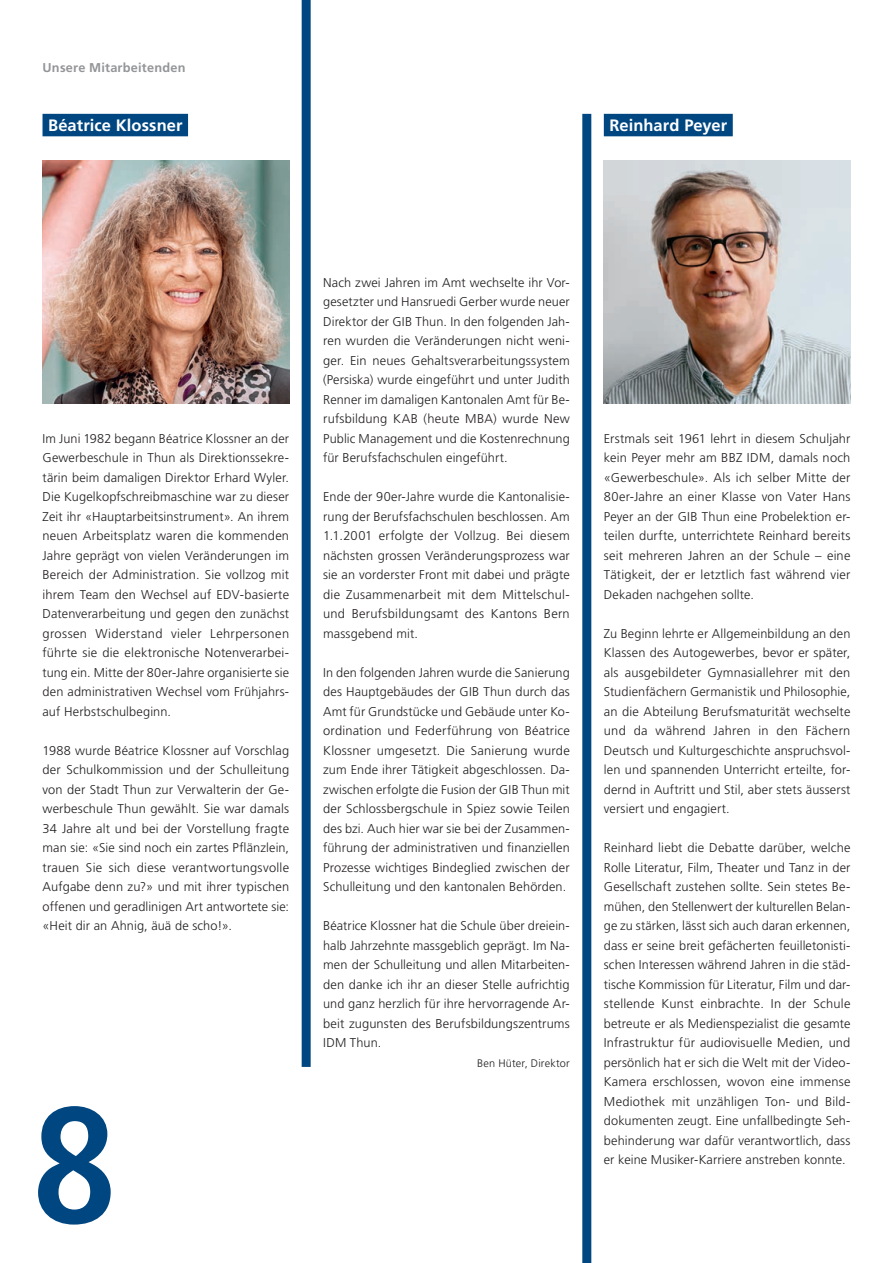
<style>
.page{position:relative;width:893px;height:1263px;background:#fff}
.page>*{position:absolute;margin:0;border:0;box-sizing:border-box;transform-origin:0 0}
.t1{font:700 condensed 165px "Frutiger LT Std";color:#004680}
.t2{font:700 16.5px "Frutiger LT Std";letter-spacing:.005em;color:#fff}
.t3{font:300 12.75px/19.5px "Frutiger LT Std";letter-spacing:.01em;color:#231f20;text-align:justify}
.t4{font:700 12.75px "Frutiger LT Std";letter-spacing:.02em;color:#939598}
.t5{font:300 10.95px "Frutiger LT Std";letter-spacing:.015em;color:#231f20}
</style>
<div class="page">
<div style="left:43px;top:114px;width:145px;height:22px;background:#004680"></div>
<div style="left:604px;top:114px;width:129px;height:22px;background:#004680"></div>
<div style="left:302px;top:0;width:9px;height:1067px;background:#004680"></div>
<div style="left:582px;top:114px;width:9px;height:1149px;background:#004680"></div>
<img style="left:604px;top:160px;width:246px;height:244px">
<img style="left:43px;top:160px;width:246px;height:244px">
<p class="t4" style="left:43px;top:60px;width:145px">Unsere Mitarbeitenden</p>
<p class="t2" style="left:48px;top:115px;width:136px">Béatrice Klossner</p>
<p class="t2" style="left:609px;top:115px;width:119px">Reinhard Peyer</p>
<p class="t3" style="left:43px;top:429px;width:248px">Im Juni 1982 begann Béatrice Klossner an der Gewerbeschule in Thun als Direktionssekre&shy;tärin beim damaligen Direktor Erhard Wyler.<br>Die Kugelkopfschreibmaschine war zu dieser Zeit ihr «Hauptarbeitsinstrument». An ihrem neuen Arbeitsplatz waren die kommenden Jahre geprägt von vielen Veränderungen im Bereich der Administration. Sie vollzog mit ihrem Team den Wechsel auf EDV-basierte Datenverarbeitung und gegen den zunächst grossen Widerstand vieler Lehrpersonen führte sie die elektronische Notenverarbei&shy;tung ein. Mitte der 80er-Jahre organisierte sie den administrativen Wechsel vom Frühjahrs&shy;auf Herbstschulbeginn.</p>
<p class="t3" style="left:43px;top:741px;width:248px">1988 wurde Béatrice Klossner auf Vorschlag der Schulkommission und der Schulleitung von der Stadt Thun zur Verwalterin der Ge&shy;werbeschule Thun gewählt. Sie war damals 34 Jahre alt und bei der Vorstellung fragte man sie: «Sie sind noch ein zartes Pflänzlein, trauen Sie sich diese verantwortungsvolle Aufgabe denn zu?» und mit ihrer typischen offenen und geradlinigen Art antwortete sie: «Heit dir an Ahnig, äuä de scho!».</p>
<h1 class="t1" style="left:31px;top:1068px;width:87px">8</h1>
<p class="t3" style="left:323px;top:273px;width:248px">Nach zwei Jahren im Amt wechselte ihr Vor&shy;gesetzter und Hansruedi Gerber wurde neuer Direktor der GIB Thun. In den folgenden Jah&shy;ren wurden die Veränderungen nicht weni&shy;ger. Ein neues Gehaltsverarbeitungssystem (Persiska) wurde eingeführt und unter Judith Renner im damaligen Kantonalen Amt für Be&shy;rufsbildung KAB (heute MBA) wurde New Public Management und die Kostenrechnung für Berufsfachschulen eingeführt.</p>
<p class="t3" style="left:323px;top:487px;width:248px">Ende der 90er-Jahre wurde die Kantonalisie&shy;rung der Berufsfachschulen beschlossen. Am 1.1.2001 erfolgte der Vollzug. Bei diesem nächsten grossen Veränderungsprozess war sie an vorderster Front mit dabei und prägte die Zusammenarbeit mit dem Mittelschul&shy;und Berufsbildungsamt des Kantons Bern massgebend mit.</p>
<p class="t3" style="left:323px;top:663px;width:248px">In den folgenden Jahren wurde die Sanierung des Hauptgebäudes der GIB Thun durch das Amt für Grundstücke und Gebäude unter Ko&shy;ordination und Federführung von Béatrice Klossner umgesetzt. Die Sanierung wurde zum Ende ihrer Tätigkeit abgeschlossen. Da&shy;zwischen erfolgte die Fusion der GIB Thun mit der Schlossbergschule in Spiez sowie Teilen des bzi. Auch hier war sie bei der Zusammen&shy;führung der administrativen und finanziellen Prozesse wichtiges Bindeglied zwischen der Schulleitung und den kantonalen Behörden.</p>
<p class="t3" style="left:323px;top:916px;width:248px">Béatrice Klossner hat die Schule über dreiein&shy;halb Jahrzehnte massgeblich geprägt. Im Na&shy;men der Schulleitung und allen Mitarbeiten&shy;den danke ich ihr an dieser Stelle aufrichtig und ganz herzlich für ihre hervorragende Ar&shy;beit zugunsten des Berufsbildungszentrums IDM Thun.</p>
<p class="t5" style="left:477px;top:1057px;width:94px">Ben Hüter, Direktor</p>
<p class="t3" style="left:604px;top:429px;width:248px">Erstmals seit 1961 lehrt in diesem Schuljahr kein Peyer mehr am BBZ IDM, damals noch «Gewerbeschule». Als ich selber Mitte der 80er-Jahre an einer Klasse von Vater Hans Peyer an der GIB Thun eine Probelektion er&shy;teilen durfte, unterrichtete Reinhard bereits seit mehreren Jahren an der Schule – eine Tätigkeit, der er letztlich fast während vier Dekaden nachgehen sollte.</p>
<p class="t3" style="left:604px;top:624px;width:248px">Zu Beginn lehrte er Allgemeinbildung an den Klassen des Autogewerbes, bevor er später, als ausgebildeter Gymnasiallehrer mit den Studienfächern Germanistik und Philosophie, an die Abteilung Berufsmaturität wechselte und da während Jahren in den Fächern Deutsch und Kulturgeschichte anspruchsvol&shy;len und spannenden Unterricht erteilte, for&shy;dernd in Auftritt und Stil, aber stets äusserst versiert und engagiert.</p>
<p class="t3" style="left:604px;top:838px;width:248px">Reinhard liebt die Debatte darüber, welche Rolle Literatur, Film, Theater und Tanz in der Gesellschaft zustehen sollte. Sein stetes Be&shy;mühen, den Stellenwert der kulturellen Belan&shy;ge zu stärken, lässt sich auch daran erkennen, dass er seine breit gefächerten feuilletonisti&shy;schen Interessen während Jahren in die städ&shy;tische Kommission für Literatur, Film und dar&shy;stellende Kunst einbrachte. In der Schule betreute er als Medienspezialist die gesamte Infrastruktur für audiovisuelle Medien, und persönlich hat er sich die Welt mit der Video-Kamera erschlossen, wovon eine immense Mediothek mit unzähligen Ton- und Bild&shy;dokumenten zeugt. Eine unfallbedingte Seh&shy;behinderung war dafür verantwortlich, dass er keine Musiker-Karriere anstreben konnte.</p>
</div>
